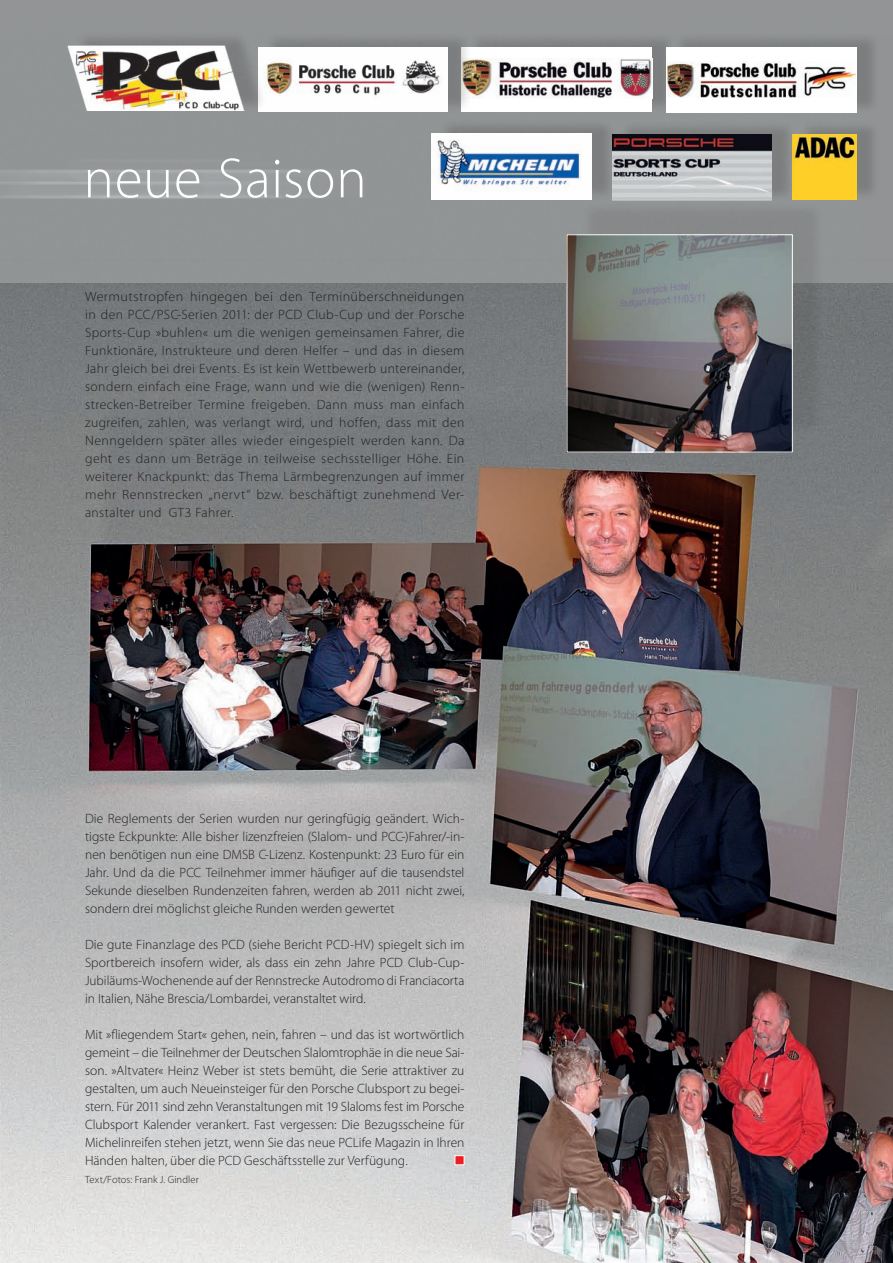
<style>
.page{position:relative;width:893px;height:1263px;background:#fff}
.page>*{position:absolute;margin:0;border:0;box-sizing:border-box;transform-origin:0 0}
.t1{font:300 57px "Myriad Pro";letter-spacing:.015em;color:#fff}
.t2{font:300 13.5px/18px "Myriad Pro";letter-spacing:.005em;color:#231f20;text-align:justify}
.t3{font:300 13.5px/18px "Myriad Pro";letter-spacing:.005em;color:#231f20;text-align:justify;scale:1.04 1}
.t4{font:300 10.5px "Myriad Pro";letter-spacing:.005em;color:#231f20}
</style>
<div class="page">
<img style="left:0;top:283px;width:893px;height:980px">
<img style="left:0;top:295px;width:1px;height:968px">
<div style="left:0;top:0;width:893px;height:283px;background:#919394"></div>
<img style="left:0;top:45px;width:799px;height:238px">
<div style="left:581px;top:201px;width:243px;height:235px;background:#231f20;opacity:.1"></div>
<img style="left:569px;top:236px;width:222px;height:214px">
<div style="left:567px;top:234px;width:226px;height:218px;border:1px solid #fff"></div>
<div style="left:469px;top:32px;width:207px;height:81px;background:#231f20;opacity:.19"></div>
<div style="left:462px;top:47px;width:190px;height:64px;background:#fff"></div>
<img style="left:472px;top:58px;width:180px;height:40px">
<div style="left:265px;top:32px;width:207px;height:81px;background:#231f20;opacity:.19"></div>
<img style="left:268px;top:47px;width:180px;height:64px">
<div style="left:75px;top:31px;width:193px;height:81px;background:#231f20;opacity:.19"></div>
<img style="left:67px;top:46px;width:177px;height:64px">
<div style="left:799px;top:120px;width:81px;height:81px;background:#231f20;opacity:.19"></div>
<img style="left:796px;top:135px;width:60px;height:64px">
<div style="left:455px;top:1155px;width:9px;height:10px;background:#ee1d23;border:1px solid #fff"></div>
<div style="left:439px;top:118px;width:177px;height:83px;background:#231f20;opacity:.19"></div>
<img style="left:431px;top:134px;width:161px;height:65px">
<div style="left:619px;top:120px;width:177px;height:82px;background:#231f20;opacity:.19"></div>
<img style="left:612px;top:135px;width:160px;height:65px">
<div style="left:673px;top:32px;width:207px;height:82px;background:#231f20;opacity:.19"></div>
<div style="left:666px;top:47px;width:190px;height:65px;background:#fff"></div>
<img style="left:667px;top:62px;width:188px;height:36px">
<h1 class="t1" style="left:83px;top:144px;width:285px">neue Saison</h1>
<p class="t3" style="left:85px;top:287px;width:366px">Wermutstropfen hingegen bei den Terminüberschneidungen in den PCC/PSC-Serien 2011: der PCD Club-Cup und der Porsche Sports-Cup »buhlen« um die wenigen gemeinsamen Fahrer, die Funktionäre, Instrukteure und deren Helfer – und das in diesem Jahr gleich bei drei Events. Es ist kein Wettbewerb untereinander, sondern einfach eine Frage, wann und wie die (wenigen) Renn&shy;strecken-Betreiber Termine freigeben. Dann muss man einfach zugreifen, zahlen, was verlangt wird, und hoffen, dass mit den Nenngeldern später alles wieder eingespielt werden kann. Da geht es dann um Beträge in teilweise sechsstelliger Höhe. Ein weiterer Knackpunkt: das Thema Lärmbegrenzungen auf immer mehr Rennstrecken „nervt“ bzw. beschäftigt zunehmend Ver&shy;anstalter und GT3 Fahrer.</p>
<p class="t2" style="left:85px;top:809px;width:381px">Die Reglements der Serien wurden nur geringfügig geändert. Wich&shy;tigste Eckpunkte: Alle bisher lizenzfreien (Slalom- und PCC-)Fahrer/-in&shy;nen benötigen nun eine DMSB C-Lizenz. Kostenpunkt: 23 Euro für ein Jahr. Und da die PCC Teilnehmer immer häufiger auf die tausendstel Sekunde dieselben Rundenzeiten fahren, werden ab 2011 nicht zwei, sondern drei möglichst gleiche Runden werden gewertet</p>
<p class="t2" style="left:85px;top:935px;width:381px">Die gute Finanzlage des PCD (siehe Bericht PCD-HV) spiegelt sich im Sportbereich insofern wider, als dass ein zehn Jahre PCD Club-Cup-Jubiläums-Wochenende auf der Rennstrecke Autodromo di Franciacorta in Italien, Nähe Brescia/Lombardei, veranstaltet wird.</p>
<p class="t2" style="left:85px;top:1025px;width:381px">Mit »fliegendem Start« gehen, nein, fahren – und das ist wortwörtlich gemeint – die Teilnehmer der Deutschen Slalomtrophäe in die neue Sai&shy;son. »Altvater« Heinz Weber ist stets bemüht, die Serie attraktiver zu gestalten, um auch Neueinsteiger für den Porsche Clubsport zu begei&shy;stern. Für 2011 sind zehn Veranstaltungen mit 19 Slaloms fest im Porsche Clubsport Kalender verankert. Fast vergessen: Die Bezugsscheine für Michelinreifen stehen jetzt, wenn Sie das neue PCLife Magazin in Ihren Händen halten, über die PCD Geschäftsstelle zur Verfügung.</p>
<p class="t4" style="left:85px;top:1173px;width:115px">Text/Fotos: Frank J. Gindler</p>
</div>
